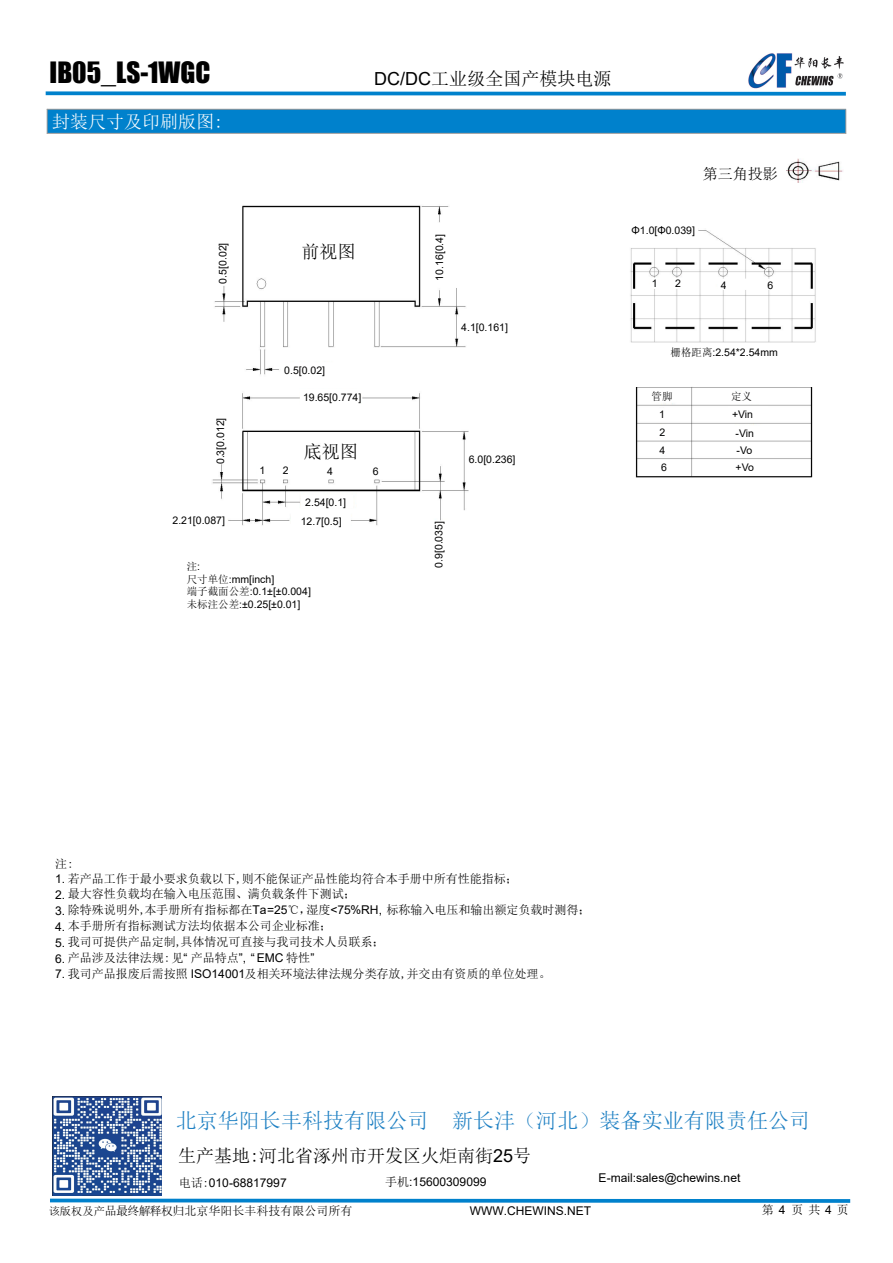
<style>
.page{position:relative;width:893px;height:1263px;background:#fff}
.page>*{position:absolute;margin:0;border:0;box-sizing:border-box;transform-origin:0 0}
.t1{font:27px "Impact";color:#000}
.t2{font:21.15px "Sim Sun";color:#1e80c3}
.t3{font:18px "Sim Sun";color:#000100}
.t4{font:18px "Sim Sun";color:#000}
.t5{font:18px "Sim Sun";color:#fff}
.t6{font:15px "Sim Sun";color:#000}
.t7{font:12.15px "Sim Sun";color:#000}
.t8{font:12.15px "Arial";color:#000100}
.t9{font:12px "Sim Sun";color:#000}
.t10{font:12px "Arial";color:#000}
.t11{font:10.5px/12.6px "Arial";color:#000}
.t12{font:10.5px "Sim Sun";color:#000}
.s1{font-family:"Arial"}
.s2{font-family:"Sim Sun"}
.s3{font-size:12px}
.s4{font-size:11.1px}
</style>
<div class="page">
<div style="left:46px;top:91px;width:800px;height:5px;background:#0081cc"></div>
<div style="left:47px;top:110px;width:799px;height:23px;background:#0081cc"></div>
<hr style="left:47px;top:109px;width:799px;height:1px;background:#999">
<hr style="left:47px;top:133px;width:799px;height:1px;background:#999">
<svg style="left:47px;top:109px;width:1px;height:24px"></svg>
<svg style="left:845px;top:110px;width:1px;height:23px"></svg>
<svg style="left:50px;top:1199px;width:800px;height:4px;background:#188dd0"></svg>
<img style="left:53px;top:1096px;width:108px;height:100px">
<img style="left:749px;top:53px;width:95px;height:36px">
<img style="left:212px;top:205px;width:257px;height:321px">
<img style="left:786px;top:158px;width:57px;height:24px">
<img style="left:630px;top:230px;width:186px;height:113px">
<img style="left:636px;top:387px;width:176px;height:91px">
<h1 class="t1" style="left:50px;top:52px;width:162px">IB05_LS-1WGC</h1>
<h3 class="t4" style="left:374px;top:69px;width:238px"><span class="s1">DC/DC</span>工业级全国产模块电源</h3>
<h3 class="t5" style="left:52px;top:112px;width:173px">封装尺寸及印刷版图:</h3>
<p class="t11" style="left:216px;top:283px;width:42px;rotate:-90deg">0.5[0.02]</p>
<p class="t11" style="left:433px;top:280px;width:48px;rotate:-90deg">10.16[0.4]</p>
<h3 class="t4" style="left:302px;top:243px;width:55px">前视图</h3>
<p class="t11" style="left:284px;top:363px;width:42px">0.5[0.02]</p>
<p class="t11" style="left:214px;top:464px;width:48px;rotate:-90deg">0.3[0.012]</p>
<p class="t11" style="left:303px;top:391px;width:60px">19.65[0.774]</p>
<h3 class="t4" style="left:304px;top:443px;width:55px">底视图</h3>
<p class="t11" style="left:260px;top:464px;width:7px">1</p>
<p class="t11" style="left:283px;top:464px;width:7px">2</p>
<p class="t11" style="left:327px;top:465px;width:7px">4</p>
<p class="t11" style="left:373px;top:465px;width:7px">6</p>
<p class="t11" style="left:301px;top:493px;width:47px;line-height:18.8px;text-align:center">2.54[0.1]<br>12.7[0.5]</p>
<p class="t11" style="left:172px;top:513px;width:54px">2.21[0.087]</p>
<p class="t12" style="left:187px;top:561px;width:15px">注<span class="s1">:</span></p>
<p class="t11" style="left:187px;top:573px;width:126px"><span class="s2">尺寸单位</span>:mm[inch]<br><span class="s2">端子截面公差</span>:0.1±[±0.004]<span class="s2">未标注公差</span>:±0.25[±0.01]</p>
<p class="t11" style="left:432px;top:568px;width:48px;rotate:-90deg">0.9[0.035]</p>
<p class="t11" style="left:461px;top:321px;width:48px">4.1[0.161]</p>
<p class="t11" style="left:469px;top:453px;width:48px">6.0[0.236]</p>
<p class="t6" style="left:703px;top:166px;width:77px">第三角投影</p>
<p class="t11" style="left:632px;top:224px;width:65px">Φ1.0[Φ0.039]</p>
<p class="t11" style="left:652px;top:277px;width:7px">1</p>
<p class="t11" style="left:675px;top:277px;width:7px">2</p>
<p class="t11" style="left:721px;top:279px;width:7px">4</p>
<p class="t11" style="left:767px;top:279px;width:7px">6</p>
<p class="t11" style="left:670px;top:346px;width:109px"><span class="s2">栅格距离</span>:2.54*2.54mm</p>
<p class="t12" style="left:651px;top:391px;width:22px">管脚</p>
<p class="t12" style="left:731px;top:390px;width:22px">定义</p>
<p class="t11" style="left:659px;top:405px;width:8px;line-height:18.5px">1<br>2</p>
<p class="t11" style="left:660px;top:441px;width:9px;line-height:17px">4<br>6</p>
<p class="t11" style="left:732px;top:404px;width:23px;line-height:19px;text-align:center">+Vin -Vin</p>
<p class="t11" style="left:736px;top:442px;width:20px;line-height:17px">-Vo +Vo</p>
<p class="t7" style="left:55px;top:857px;width:20px">注:</p>
<p class="t7" style="left:55px;top:872px;width:464px"><span class="s1">1.</span> 若产品工作于最小要求负载以下,则不能保证产品性能均符合本手册中所有性能指标；</p>
<p class="t7" style="left:55px;top:888px;width:302px"><span class="s1">2.</span> 最大容性负载均在输入电压范围、满负载条件下测试；</p>
<p class="t7" style="left:55px;top:904px;width:537px"><span class="s1">3.</span> 除特殊说明外,本手册所有指标都在<span class="s1">Ta=25</span><span class="s3">℃</span>，湿度<span class="s1">&lt;75%RH,</span> 标称输入电压和输出额定负载时测得；</p>
<p class="t7" style="left:55px;top:920px;width:278px"><span class="s1">4.</span> 本手册所有指标测试方法均依据本公司企业标准；</p>
<p class="t7" style="left:55px;top:936px;width:331px"><span class="s1">5.</span> 我司可提供产品定制,具体情况可直接与我司技术人员联系；</p>
<p class="t7" style="left:55px;top:951px;width:261px"><span class="s1">6.</span> 产品涉及法律法规:见<span class="s1">“</span> 产品特点<span class="s1">”, “ EMC</span> 特性<span class="s1">”</span></p>
<p class="t7" style="left:55px;top:967px;width:497px"><span class="s1">7.</span> 我司产品报废后需按照 <span class="s1">ISO14001</span>及相关环境法律法规分类存放,并交由有资质的单位处理。</p>
<h2 class="t2" style="left:176px;top:1110px;width:636px">北京华阳长丰科技有限公司 新长沣（河北）装备实业有限责任公司</h2>
<h3 class="t3" style="left:178px;top:1147px;width:355px">生产基地:河北省涿州市开发区火炬南街<span class="s1">25</span>号</h3>
<p class="t8" style="left:179px;top:1174px;width:110px"><span class="s2">电话:</span>010-68817997</p>
<p class="t8" style="left:385px;top:1173px;width:103px"><span class="s2">手机</span>:15600309099</p>
<p class="t8" style="left:599px;top:1170px;width:143px">E-mail:sales@chewins.net</p>
<p class="t9" style="left:49px;top:1205px;width:305px"><span class="s4">该版权及产</span>品最终解释权归北京华阳长丰科技有限公司所有</p>
<p class="t10" style="left:470px;top:1202px;width:123px">WWW.CHEWINS.NET</p>
<p class="t9" style="left:762px;top:1204px;width:89px">第<span class="s1">4</span>页共<span class="s1">4</span>页</p>
</div>
